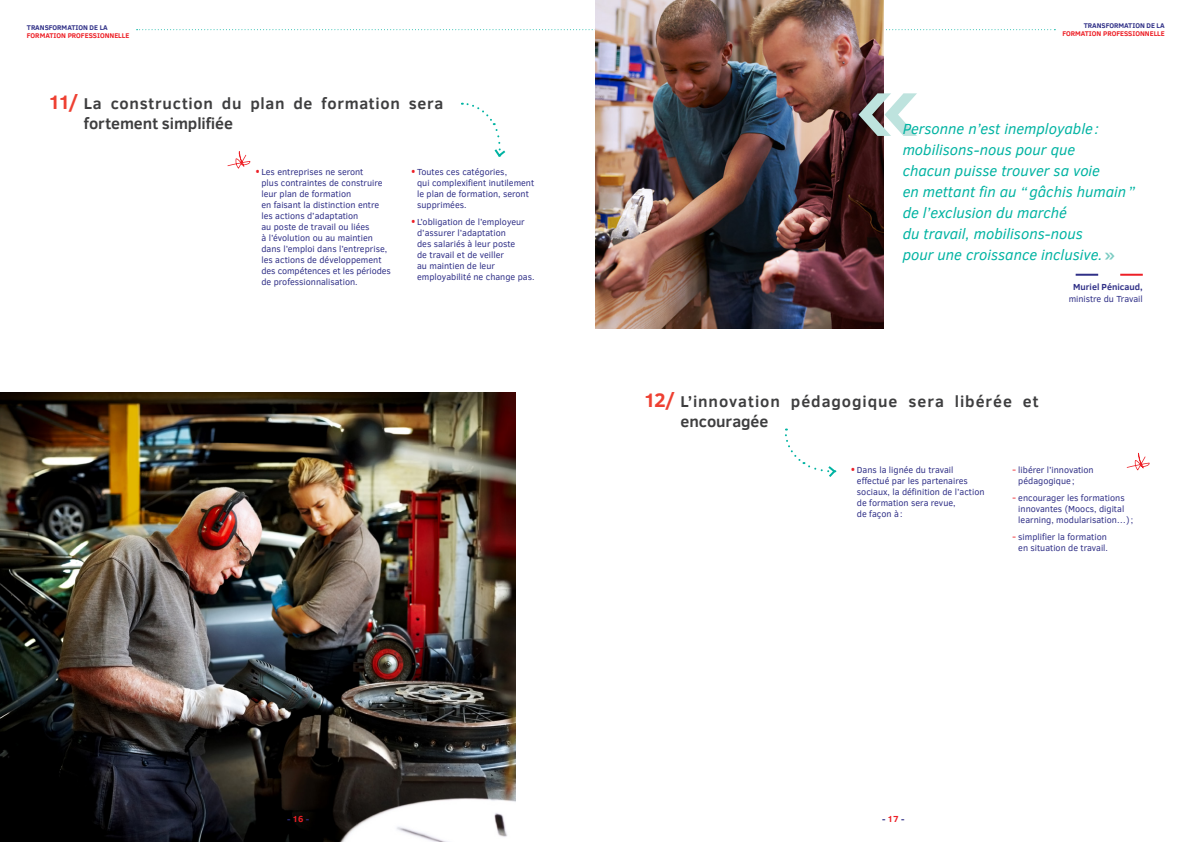
<style>
.page{position:relative;width:1191px;height:842px;background:#fff}
.page>*{position:absolute;margin:0;border:0;box-sizing:border-box;transform-origin:0 0}
.t1{font:700 92.6px "Clear Sans";color:#bee3de}
.t2{font:700 16px/20px "Clear Sans";letter-spacing:.045em;color:#3e3e3f}
.t3{font:italic 15px/21px "Clear Sans";color:#00b3a2}
.t4{font:9px/11px "Clear Sans";color:#303087}
.t5{font:700 9px "Clear Sans";color:#303087}
.t6{font:700 7px "Clear Sans";color:#ed1f26}
.t7{font:700 7px "Clear Sans";color:#303087}
.s1{font-size:20px;color:#ee4032}
.s2{font-family:"Open Sans";font-weight:700;font-size:10px;color:#ed1f26}
.s3{font-weight:700;font-style:normal;color:#7cccc3}
.s4{font-family:"Open Sans";font-weight:700;font-size:7px;color:#ed1f26}
.s5{color:#ed1f26}
</style>
<div class="page">
<svg style="left:137px;top:29px;width:918px;height:1px"></svg>
<img style="left:595px;top:0;width:288px;height:328px">
<hr style="left:1075px;top:274px;width:23px;height:2px;background:#303087">
<hr style="left:1120px;top:274px;width:22px;height:2px;background:#ed1f26">
<svg style="left:1126px;top:453px;width:24px;height:17px"></svg>
<svg style="left:227px;top:151px;width:24px;height:18px"></svg>
<img style="left:0;top:393px;width:515px;height:449px">
<svg style="left:785px;top:428px;width:52px;height:49px"></svg>
<svg style="left:462px;top:102px;width:44px;height:55px"></svg>
<p class="t7" style="left:27px;top:22px;width:82px">TRANSFORMATION DE LA</p>
<p class="t6" style="left:27px;top:31px;width:104px">FORMATION PROFESSIONNELLE</p>
<h2 class="t2" style="left:84px;top:92px;width:361px;text-indent:-36px"><span class="s1">11/</span> La construction du plan de formation sera fortement simplifiée</h2>
<p class="t4" style="left:261px;top:166px;width:131px;text-indent:-6px"><span class="s2">•</span> Les entreprises ne seront<br>plus contraintes de construire leur plan de formation<br>en faisant la distinction entre les actions d’adaptation<br>au poste de travail ou liées<br>à l’évolution ou au maintien dans l’emploi dans l’entreprise, les actions de développement des compétences et les périodes de professionnalisation.</p>
<p class="t4" style="left:417px;top:166px;width:119px;text-indent:-6px"><span class="s2">•</span> Toutes ces catégories,<br>qui complexifient inutilement le plan de formation, seront supprimées.</p>
<p class="t4" style="left:417px;top:216px;width:119px;text-indent:-6px"><span class="s2">•</span> L’obligation de l’employeur d’assurer l’adaptation<br>des salariés à leur poste<br>de travail et de veiller<br>au maintien de leur employabilité ne change pas.</p>
<p class="t7" style="left:1083px;top:20px;width:82px">TRANSFORMATION DE LA</p>
<p class="t6" style="left:1062px;top:29px;width:104px">FORMATION PROFESSIONNELLE</p>
<h1 class="t1" style="left:855px;top:39px;width:66px">«</h1>
<h3 class="t3" style="left:902px;top:118px;width:234px">Personne n’est inemployable: mobilisons-nous pour que<br>chacun puisse trouver sa voie<br>en mettant fin au “gâchis humain” de l’exclusion du marché<br>du travail, mobilisons-nous<br>pour une croissance inclusive.<span class="s3">»</span></h3>
<p class="t5" style="left:1073px;top:280px;width:71px">Muriel Pénicaud,</p>
<p class="t4" style="left:1068px;top:293px;width:76px">ministre du Travail</p>
<h2 class="t2" style="left:680px;top:391px;width:359px;text-indent:-37px"><span class="s1">12/</span> L’innovation pédagogique sera libérée et encouragée</h2>
<p class="t4" style="left:857px;top:465px;width:129px;text-indent:-6px"><span class="s2">•</span> Dans la lignée du travail effectué par les partenaires sociaux, la définition de l’action de formation sera revue,<br>de façon à:</p>
<p class="t4" style="left:1018px;top:465px;width:77px;text-indent:-6px"><span class="s4">–</span> libérer l’innovation pédagogique;</p>
<p class="t4" style="left:1018px;top:492px;width:116px;text-indent:-6px"><span class="s4">–</span> encourager les formations innovantes (Moocs, digital learning, modularisation…);</p>
<p class="t4" style="left:1012px;top:531px;width:97px;text-align:right"><span class="s4">–</span> simplifier la formation en situation de travail.</p>
<p class="t5" style="left:287px;top:812px;width:24px">- <span class="s5">16</span> -</p>
<p class="t5" style="left:882px;top:812px;width:24px">- <span class="s5">17</span> -</p>
</div>
